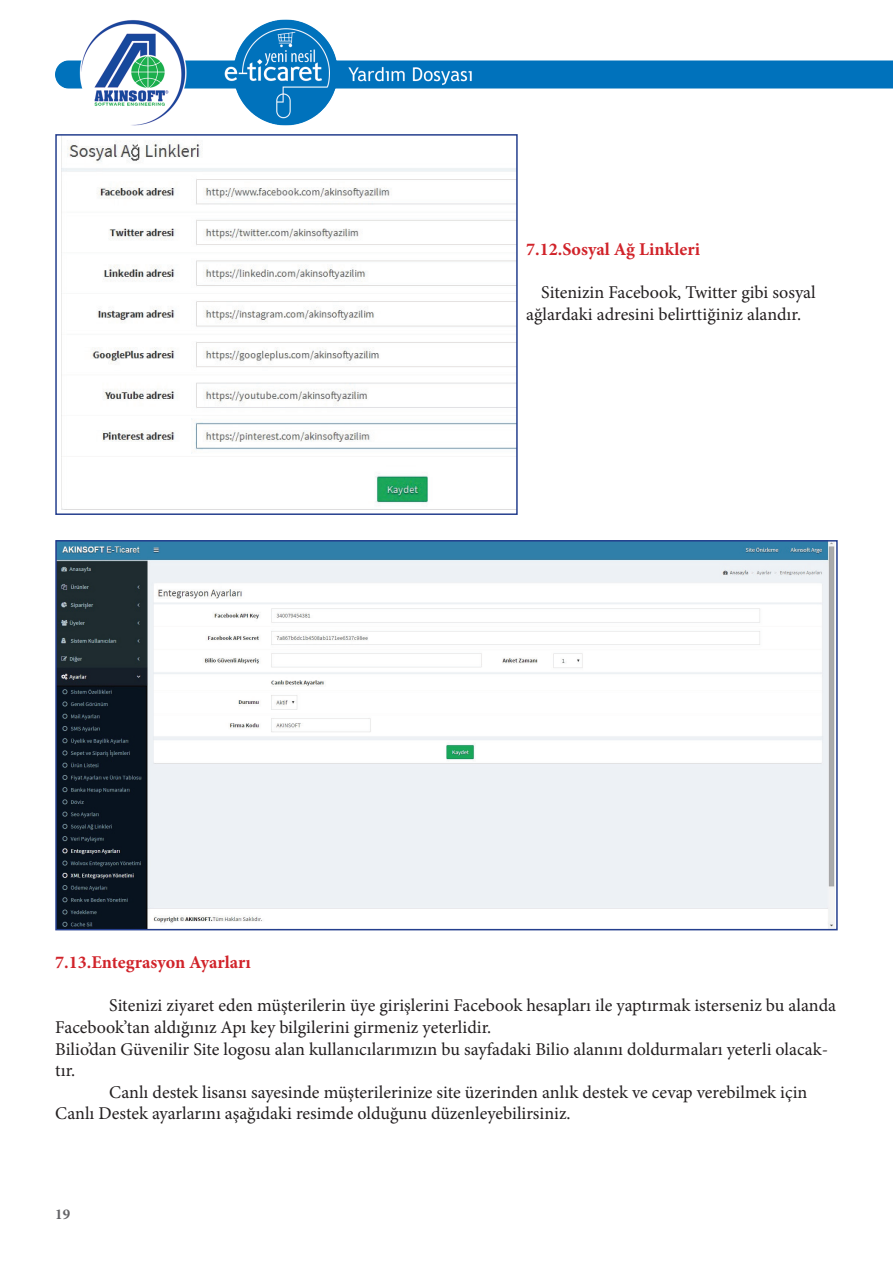
<style>
.page{position:relative;width:893px;height:1263px;background:#fff}
.page>*{position:absolute;margin:0;border:0;box-sizing:border-box;transform-origin:0 0}
.t1{font:18px/21.6px "Minion Pro";color:#231f20}
.t2{font:700 18px "Minion Pro";color:#d1232a}
.t3{font:700 15px "Minion Pro";color:#636366}
</style>
<div class="page">
<img style="left:55px;top:19px;width:838px;height:107px">
<img style="left:61px;top:137px;width:454px;height:373px">
<div style="left:55px;top:134px;width:463px;height:381px;border:2px solid #253f8e"></div>
<img style="left:58px;top:543px;width:777px;height:384px">
<div style="left:55px;top:540px;width:783px;height:390px;border:2px solid #253f8e"></div>
<p class="t2" style="left:526px;top:237px;width:175px">7.12.Sosyal Ağ Linkleri</p>
<p class="t1" style="left:526px;top:282px;width:291px;text-indent:15px">Sitenizin Facebook, Twitter gibi sosyal ağlardaki adresini belirttiğiniz alandır.</p>
<p class="t2" style="left:55px;top:950px;width:197px">7.13.Entegrasyon Ayarları</p>
<p class="t1" style="left:109px;top:995px;width:728px">Sitenizi ziyaret eden müşterilerin üye girişlerini Facebook hesapları ile yaptırmak isterseniz bu alanda</p>
<p class="t1" style="left:55px;top:1016px;width:438px">Facebook’tan aldığınız Apı key bilgilerini girmeniz yeterlidir.</p>
<p class="t1" style="left:55px;top:1038px;width:774px">Bilio’dan Güvenilir Site logosu alan kullanıcılarımızın bu sayfadaki Bilio alanını doldurmaları yeterli olacak-</p>
<p class="t1" style="left:55px;top:1060px;width:22px">tır.</p>
<p class="t1" style="left:109px;top:1081px;width:700px">Canlı destek lisansı sayesinde müşterilerinize site üzerinden anlık destek ve cevap verebilmek için</p>
<p class="t1" style="left:55px;top:1103px;width:517px">Canlı Destek ayarlarını aşağıdaki resimde olduğunu düzenleyebilirsiniz.</p>
<p class="t3" style="left:55px;top:1203px;width:16px">19</p>
</div>
